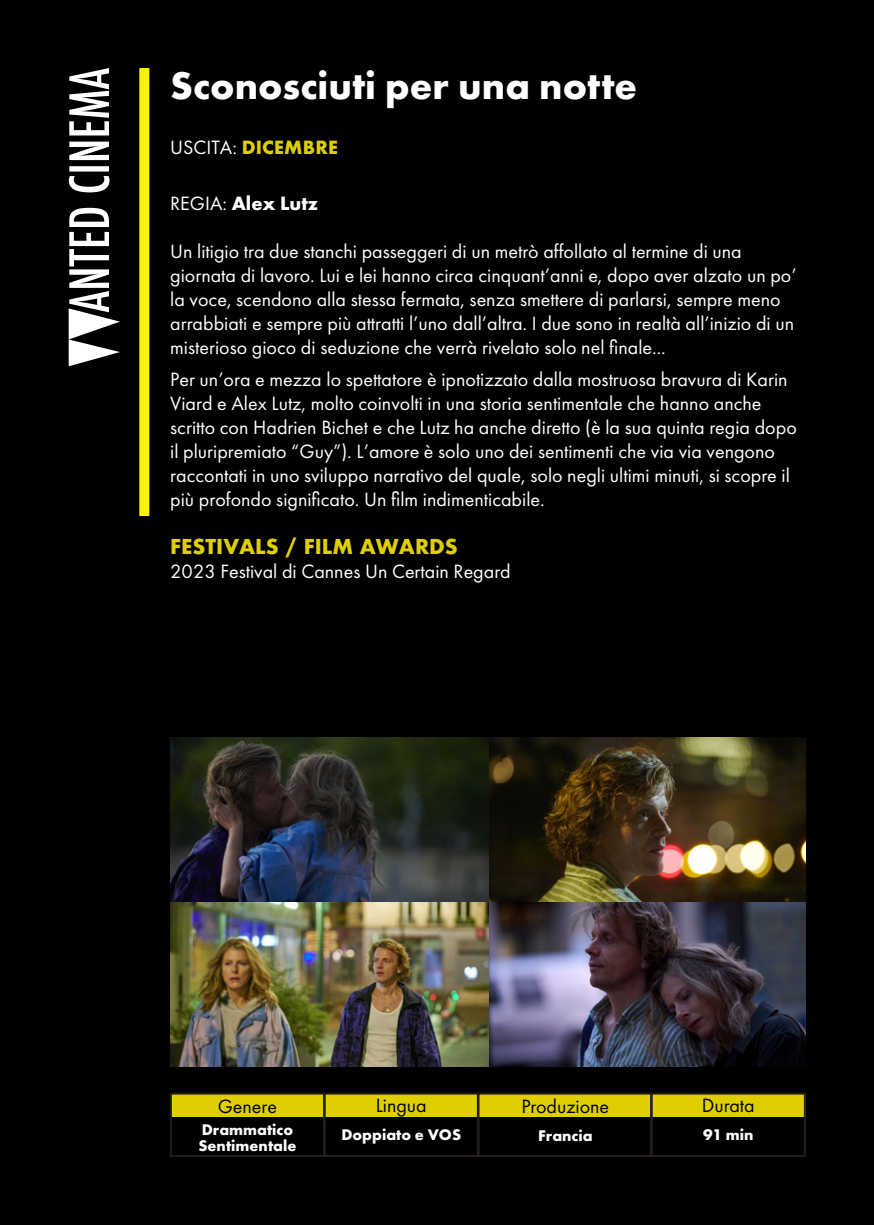
<style>
.page{position:relative;width:874px;height:1225px;background:#fff}
.page>*{position:absolute;margin:0;border:0;box-sizing:border-box;transform-origin:0 0}
.t1{font:700 40px "Futura PT";color:#fff}
.t2{font:20px/24px "Futura PT";color:#fff}
.t3{font:20px "Futura PT";color:#000}
.t4{font:700 20px "Futura";color:#dfcf01}
.t5{font:700 20px "Futura PT";letter-spacing:.01em;color:#dfcf01}
.t6{font:700 20px "Futura PT";color:#fff}
.t7{font:700 16px "Futura PT";color:#fff}
.s1{font-weight:400;color:#fff}
.s2{font-weight:400}
</style>
<div class="page">
<div style="left:0;top:0;width:873px;height:1225px;background:#000"></div>
<div style="left:651px;top:1092px;width:153px;height:24px;background:#dfcf01"></div>
<div style="left:324px;top:1092px;width:154px;height:24px;background:#dfcf01"></div>
<div style="left:478px;top:1092px;width:172px;height:24px;background:#dfcf01"></div>
<div style="left:170px;top:1092px;width:154px;height:24px;background:#dfcf01"></div>
<div style="left:170px;top:1092px;width:155px;height:65px;border:2px solid #241e1b"></div>
<div style="left:323px;top:1092px;width:155px;height:65px;border:2px solid #241e1b"></div>
<div style="left:650px;top:1092px;width:155px;height:65px;border:2px solid #241e1b"></div>
<div style="left:477px;top:1092px;width:174px;height:65px;border:2px solid #241e1b"></div>
<div style="left:139px;top:68px;width:10px;height:448px;background:#fff101"></div>
<svg style="left:69px;top:68px;width:51px;height:298px"></svg>
<img style="left:170px;top:737px;width:635px;height:329px">
<p class="t1" style="left:170px;top:59px;width:468px">Sconosciuti per una notte</p>
<p class="t5" style="left:170px;top:134px;width:169px"><span class="s1">USCITA:</span> DICEMBRE</p>
<p class="t6" style="left:170px;top:190px;width:149px"><span class="s2">REGIA:</span> Alex Lutz</p>
<p class="t2" style="left:170px;top:239px;width:627px">Un litigio tra due stanchi passeggeri di un metrò affollato al termine di una giornata di lavoro. Lui e lei hanno circa cinquant’anni e, dopo aver alzato un po’ la voce, scendono alla stessa fermata, senza smettere di parlarsi, sempre meno arrabbiati e sempre più attratti l’uno dall’altra. I due sono in realtà all’inizio di un misterioso gioco di seduzione che verrà rivelato solo nel finale...</p>
<p class="t2" style="left:170px;top:367px;width:627px">Per un’ora e mezza lo spettatore è ipnotizzato dalla mostruosa bravura di Karin Viard e Alex Lutz, molto coinvolti in una storia sentimentale che hanno anche scritto con Hadrien Bichet e che Lutz ha anche diretto (è la sua quinta regia dopo il pluripremiato “Guy”). L’amore è solo uno dei sentimenti che via via vengono raccontati in uno sviluppo narrativo del quale, solo negli ultimi minuti, si scopre il più profondo significato. Un film indimenticabile.</p>
<p class="t4" style="left:170px;top:532px;width:289px">FESTIVALS / FILM AWARDS</p>
<p class="t2" style="left:170px;top:559px;width:342px">2023 Festival di Cannes Un Certain Regard</p>
<p class="t3" style="left:218px;top:1094px;width:61px">Genere</p>
<p class="t7" style="left:201px;top:1119px;width:93px">Drammatico</p>
<p class="t7" style="left:198px;top:1135px;width:99px">Sentimentale</p>
<p class="t3" style="left:375px;top:1093px;width:53px">Lingua</p>
<p class="t7" style="left:341px;top:1124px;width:121px">Doppiato e VOS</p>
<p class="t3" style="left:521px;top:1094px;width:89px">Produzione</p>
<p class="t7" style="left:538px;top:1125px;width:56px">Francia</p>
<p class="t3" style="left:701px;top:1093px;width:54px">Durata</p>
<p class="t7" style="left:702px;top:1124px;width:52px">91 min</p>
</div>
